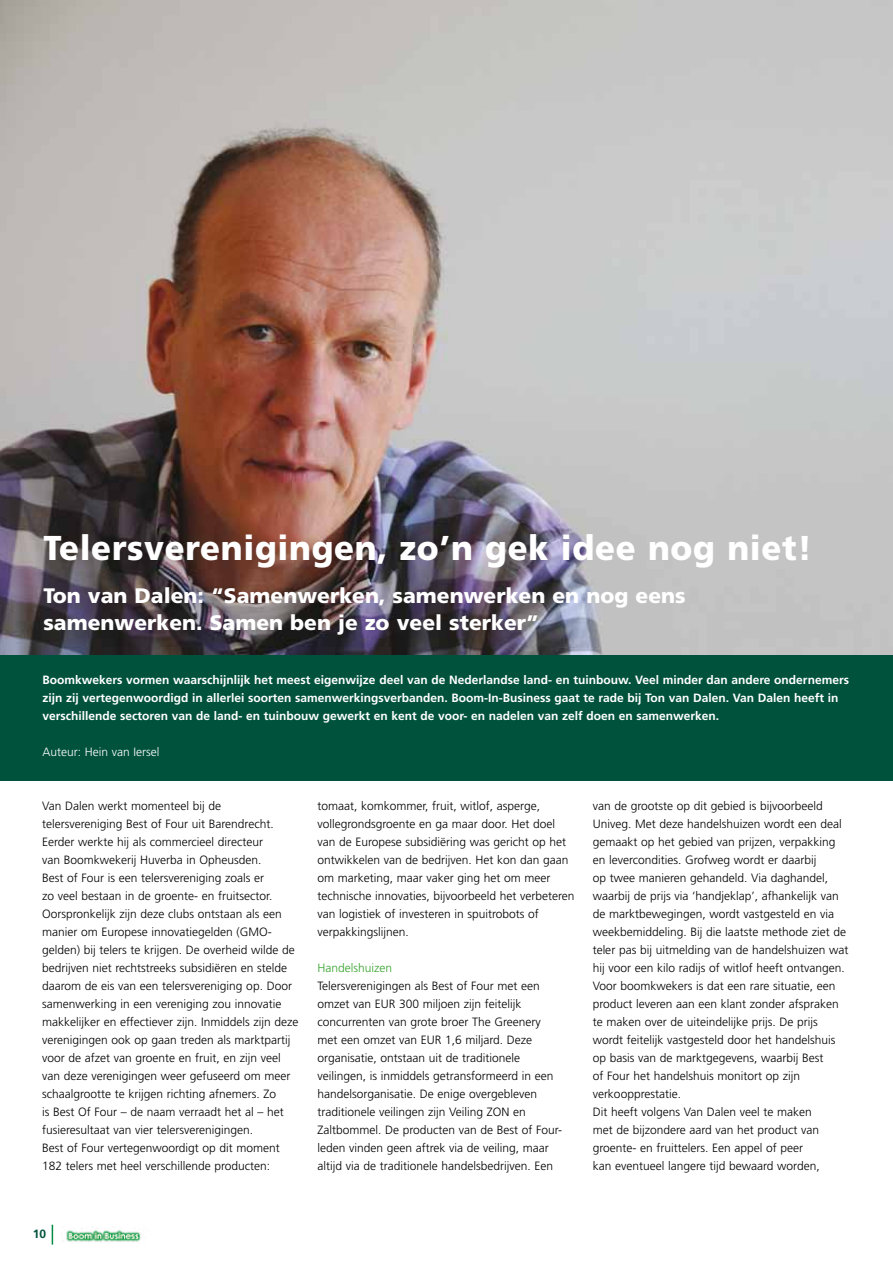
<style>
.page{position:relative;width:893px;height:1263px;background:#fff}
.page>*{position:absolute;margin:0;border:0;box-sizing:border-box;transform-origin:0 0}
.t1{font:900 34.5px "Frutiger";letter-spacing:.02em;color:#fff;scale:.95 1}
.t2{font:900 21px/27px "Frutiger";color:#fff}
.t3{font:300 12px/18px "Frutiger";color:#000}
.t4{font:700 12px/18px "Frutiger";color:#fff}
.t5{font:300 12px "Frutiger";color:#fff}
.t6{font:300 12px "Frutiger";color:#35a32c}
.t7{font:700 12px "Frutiger";color:#00523c}
</style>
<div class="page">
<svg style="left:52px;top:1225px;width:1px;height:19px"></svg>
<img style="left:62px;top:1230px;width:79px;height:12px">
<img style="left:0;top:0;width:893px;height:656px">
<div style="left:0;top:656px;width:893px;height:125px;background:#00523c"></div>
<h1 class="t1" style="left:43px;top:527px;width:810px">Telersverenigingen, zo’n gek idee nog niet!</h1>
<h2 class="t2" style="left:43px;top:582px;width:644px">Ton van Dalen: “Samenwerken, samenwerken en nog eens samenwerken. Samen ben je zo veel sterker”</h2>
<p class="t4" style="left:43px;top:671px;width:808px">Boomkwekers vormen waarschijnlijk het meest eigenwijze deel van de Nederlandse land- en tuinbouw. Veel minder dan andere ondernemers zijn zij vertegenwoordigd in allerlei soorten samenwerkingsverbanden. Boom-In-Business gaat te rade bij Ton van Dalen. Van Dalen heeft in verschillende sectoren van de land- en tuinbouw gewerkt en kent de voor- en nadelen van zelf doen en samenwerken.</p>
<p class="t5" style="left:43px;top:745px;width:119px">Auteur: Hein van Iersel</p>
<p class="t3" style="left:42px;top:797px;width:258px">Van Dalen werkt momenteel bij de telersvereniging Best of Four uit Barendrecht.<br>Eerder werkte hij als commercieel directeur<br>van Boomkwekerij Huverba in Opheusden.<br>Best of Four is een telersvereniging zoals er<br>zo veel bestaan in de groente- en fruitsector.<br>Oorspronkelijk zijn deze clubs ontstaan als een manier om Europese innovatiegelden (GMO&shy;gelden) bij telers te krijgen. De overheid wilde de bedrijven niet rechtstreeks subsidiëren en stelde daarom de eis van een telersvereniging op. Door samenwerking in een vereniging zou innovatie makkelijker en effectiever zijn. Inmiddels zijn deze verenigingen ook op gaan treden als marktpartij voor de afzet van groente en fruit, en zijn veel van deze verenigingen weer gefuseerd om meer schaalgrootte te krijgen richting afnemers. Zo<br>is Best Of Four – de naam verraadt het al – het fusieresultaat van vier telersverenigingen.<br>Best of Four vertegenwoordigt op dit moment 182 telers met heel verschillende producten:</p>
<p class="t3" style="left:317px;top:797px;width:259px">tomaat, komkommer, fruit, witlof, asperge, vollegrondsgroente en ga maar door. Het doel van de Europese subsidiëring was gericht op het ontwikkelen van de bedrijven. Het kon dan gaan om marketing, maar vaker ging het om meer technische innovaties, bijvoorbeeld het verbeteren van logistiek of investeren in spuitrobots of verpakkingslijnen.</p>
<p class="t6" style="left:317px;top:961px;width:76px">Handelshuizen</p>
<p class="t3" style="left:317px;top:977px;width:246px">Telersverenigingen als Best of Four met een omzet van EUR 300 miljoen zijn feitelijk concurrenten van grote broer The Greenery met een omzet van EUR 1,6 miljard. Deze organisatie, ontstaan uit de traditionele veilingen, is inmiddels getransformeerd in een handelsorganisatie. De enige overgebleven traditionele veilingen zijn Veiling ZON en Zaltbommel. De producten van de Best of Four&shy;leden vinden geen aftrek via de veiling, maar altijd via de traditionele handelsbedrijven. Een</p>
<p class="t3" style="left:593px;top:797px;width:257px">van de grootste op dit gebied is bijvoorbeeld Univeg. Met deze handelshuizen wordt een deal gemaakt op het gebied van prijzen, verpakking en levercondities. Grofweg wordt er daarbij<br>op twee manieren gehandeld. Via daghandel, waarbij de prijs via ‘handjeklap’, afhankelijk van de marktbewegingen, wordt vastgesteld en via weekbemiddeling. Bij die laatste methode ziet de teler pas bij uitmelding van de handelshuizen wat hij voor een kilo radijs of witlof heeft ontvangen.<br>Voor boomkwekers is dat een rare situatie, een product leveren aan een klant zonder afspraken te maken over de uiteindelijke prijs. De prijs wordt feitelijk vastgesteld door het handelshuis op basis van de marktgegevens, waarbij Best<br>of Four het handelshuis monitort op zijn verkoopprestatie.<br>Dit heeft volgens Van Dalen veel te maken<br>met de bijzondere aard van het product van groente- en fruittelers. Een appel of peer<br>kan eventueel langere tijd bewaard worden,</p>
<p class="t7" style="left:33px;top:1227px;width:15px">10</p>
</div>
